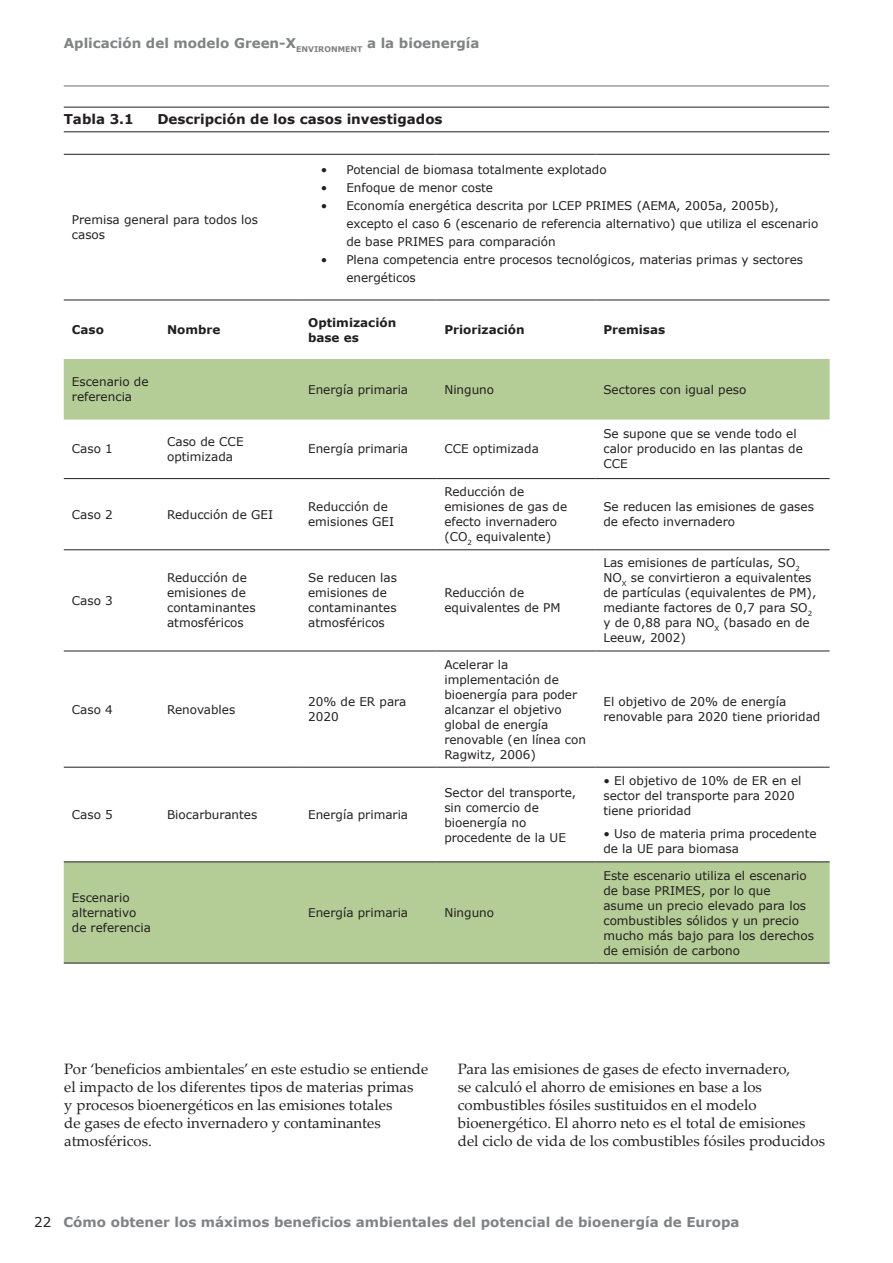
<style>
.page{position:relative;width:893px;height:1263px;background:#fff}
.page>*{position:absolute;margin:0;border:0;box-sizing:border-box;transform-origin:0 0}
.Body_Text{font:15px/18px "Palatino Linotype";color:#231f20}
.rider{font:700 13.5px "Verdana";color:#808285}
.Figure_Title{font:700 13.5px "Verdana";color:#231f20}
.Table_text{font:12px/15px "Verdana";color:#231f20}
.Box_Text_Indent{font:12px/18px "Verdana";color:#231f20}
.Table_Head{font:700 12px/15px "Verdana";color:#231f20}
.s1{font-weight:400;color:#231f20}
</style>
<div class="page">
<hr style="left:64px;top:86px;width:765px;height:1px;background:#6c6d70">
<hr style="left:64px;top:107px;width:765px;height:1px;background:#231f20">
<hr style="left:64px;top:132px;width:765px;height:1px;background:#231f20">
<svg style="left:64px;top:360px;width:766px;height:603px"></svg>
<hr style="left:64px;top:478px;width:95px;height:1px;background:#231f20">
<hr style="left:159px;top:478px;width:141px;height:1px;background:#231f20">
<hr style="left:300px;top:478px;width:136px;height:1px;background:#231f20">
<hr style="left:436px;top:478px;width:159px;height:1px;background:#231f20">
<hr style="left:595px;top:478px;width:235px;height:1px;background:#231f20">
<hr style="left:64px;top:549px;width:95px;height:1px;background:#231f20">
<hr style="left:159px;top:549px;width:141px;height:1px;background:#231f20">
<hr style="left:300px;top:549px;width:136px;height:1px;background:#231f20">
<hr style="left:436px;top:549px;width:159px;height:1px;background:#231f20">
<hr style="left:595px;top:549px;width:235px;height:1px;background:#231f20">
<hr style="left:64px;top:651px;width:95px;height:1px;background:#231f20">
<hr style="left:159px;top:651px;width:141px;height:1px;background:#231f20">
<hr style="left:300px;top:651px;width:136px;height:1px;background:#231f20">
<hr style="left:436px;top:651px;width:159px;height:1px;background:#231f20">
<hr style="left:595px;top:651px;width:235px;height:1px;background:#231f20">
<hr style="left:64px;top:154px;width:95px;height:1px;background:#231f20">
<hr style="left:159px;top:154px;width:141px;height:1px;background:#231f20">
<hr style="left:300px;top:154px;width:136px;height:1px;background:#231f20">
<hr style="left:436px;top:154px;width:159px;height:1px;background:#231f20">
<hr style="left:595px;top:154px;width:235px;height:1px;background:#231f20">
<hr style="left:64px;top:300px;width:95px;height:1px;background:#231f20">
<hr style="left:159px;top:300px;width:141px;height:1px;background:#231f20">
<hr style="left:300px;top:300px;width:136px;height:1px;background:#231f20">
<hr style="left:436px;top:300px;width:159px;height:1px;background:#231f20">
<hr style="left:595px;top:300px;width:235px;height:1px;background:#231f20">
<hr style="left:64px;top:359px;width:95px;height:1px;background:#b4cc95">
<hr style="left:159px;top:359px;width:141px;height:1px;background:#b4cc95">
<hr style="left:300px;top:359px;width:136px;height:1px;background:#b4cc95">
<hr style="left:436px;top:359px;width:159px;height:1px;background:#b4cc95">
<hr style="left:595px;top:359px;width:235px;height:1px;background:#b4cc95">
<hr style="left:64px;top:419px;width:95px;height:1px;background:#b4cc95">
<hr style="left:159px;top:419px;width:141px;height:1px;background:#b4cc95">
<hr style="left:300px;top:419px;width:136px;height:1px;background:#b4cc95">
<hr style="left:436px;top:419px;width:159px;height:1px;background:#b4cc95">
<hr style="left:595px;top:419px;width:235px;height:1px;background:#b4cc95">
<hr style="left:64px;top:767px;width:95px;height:1px;background:#231f20">
<hr style="left:159px;top:767px;width:141px;height:1px;background:#231f20">
<hr style="left:300px;top:767px;width:136px;height:1px;background:#231f20">
<hr style="left:436px;top:767px;width:159px;height:1px;background:#231f20">
<hr style="left:595px;top:767px;width:235px;height:1px;background:#231f20">
<hr style="left:64px;top:862px;width:95px;height:1px;background:#231f20">
<hr style="left:64px;top:963px;width:95px;height:1px;background:#231f20">
<hr style="left:159px;top:862px;width:141px;height:1px;background:#231f20">
<hr style="left:159px;top:963px;width:141px;height:1px;background:#231f20">
<hr style="left:300px;top:862px;width:136px;height:1px;background:#231f20">
<hr style="left:300px;top:963px;width:136px;height:1px;background:#231f20">
<hr style="left:436px;top:862px;width:159px;height:1px;background:#231f20">
<hr style="left:436px;top:963px;width:159px;height:1px;background:#231f20">
<hr style="left:595px;top:862px;width:235px;height:1px;background:#231f20">
<hr style="left:595px;top:963px;width:235px;height:1px;background:#231f20">
<p class="rider" style="left:64px;top:34px;width:417px">Aplicación del modelo Green-X<sub>ENVIRONMENT</sub> a la bioenergía</p>
<p class="Figure_Title" style="left:64px;top:110px;width:71px">Tabla 3.1</p>
<p class="Figure_Title" style="left:157px;top:110px;width:287px">Descripción de los casos investigados</p>
<p class="Table_text" style="left:72px;top:212px;width:188px">Premisa general para todos los casos</p>
<p class="Box_Text_Indent" style="left:321px;top:160px;width:287px">• Potencial de biomasa totalmente explotado</p>
<p class="Box_Text_Indent" style="left:321px;top:178px;width:174px">• Enfoque de menor coste</p>
<p class="Box_Text_Indent" style="left:346px;top:196px;width:473px;text-indent:-26px">• Economía energética descrita por LCEP PRIMES (AEMA, 2005a, 2005b), excepto el caso 6 (escenario de referencia alternativo) que utiliza el escenario de base PRIMES para comparación</p>
<p class="Box_Text_Indent" style="left:346px;top:250px;width:458px;text-indent:-26px">• Plena competencia entre procesos tecnológicos, materias primas y sectores energéticos</p>
<p class="Table_Head" style="left:72px;top:322px;width:34px">Caso</p>
<p class="Table_Head" style="left:167px;top:322px;width:55px">Nombre</p>
<p class="Table_Head" style="left:308px;top:315px;width:90px">Optimización base es</p>
<p class="Table_Head" style="left:444px;top:322px;width:82px">Priorización</p>
<p class="Table_Head" style="left:603px;top:322px;width:63px">Premisas</p>
<p class="Table_text" style="left:72px;top:374px;width:78px">Escenario de referencia</p>
<p class="Table_text" style="left:308px;top:382px;width:102px">Energía primaria</p>
<p class="Table_text" style="left:444px;top:382px;width:51px">Ninguno</p>
<p class="Table_text" style="left:603px;top:382px;width:144px">Sectores con igual peso</p>
<p class="Table_text" style="left:72px;top:441px;width:42px">Caso 1</p>
<p class="Table_text" style="left:167px;top:434px;width:78px">Caso de CCE optimizada</p>
<p class="Table_text" style="left:308px;top:441px;width:102px">Energía primaria</p>
<p class="Table_text" style="left:444px;top:441px;width:96px">CCE optimizada</p>
<p class="Table_text" style="left:72px;top:506px;width:42px">Caso 2</p>
<p class="Table_text" style="left:167px;top:506px;width:107px">Reducción de GEI</p>
<p class="Table_text" style="left:308px;top:499px;width:88px">Reducción de emisiones GEI</p>
<p class="Table_text" style="left:72px;top:593px;width:42px">Caso 3</p>
<p class="Table_text" style="left:167px;top:570px;width:90px">Reducción de emisiones de contaminantes atmosféricos</p>
<p class="Table_text" style="left:308px;top:570px;width:90px">Se reducen las emisiones de contaminantes atmosféricos</p>
<p class="Table_text" style="left:72px;top:701px;width:42px">Caso 4</p>
<p class="Table_text" style="left:167px;top:701px;width:70px">Renovables</p>
<p class="Table_text" style="left:308px;top:694px;width:100px">20% de ER para<br>2020</p>
<p class="Table_text" style="left:444px;top:484px;width:124px">Reducción de emisiones de gas de efecto invernadero (CO<sub>2</sub> equivalente)</p>
<p class="Table_text" style="left:444px;top:585px;width:118px">Reducción de equivalentes de PM</p>
<p class="Table_text" style="left:444px;top:656px;width:143px">Acelerar la implementación de bioenergía para poder alcanzar el objetivo global de energía renovable (en línea con<br>Ragwitz, 2006)</p>
<p class="Table_text" style="left:603px;top:426px;width:201px">Se supone que se vende todo el calor producido en las plantas de<br>CCE</p>
<p class="Table_text" style="left:603px;top:499px;width:212px">Se reducen las emisiones de gases de efecto invernadero</p>
<p class="Table_text" style="left:603px;top:555px;width:214px">Las emisiones de partículas, SO<sub>2<br></sub>NO<sub>X</sub> se convirtieron a equivalentes de partículas (equivalentes de PM), mediante factores de 0,7 para SO<sub>2 </sub>y de 0,88 para NO<sub>X</sub> (basado en de<br>Leeuw, 2002)</p>
<p class="Table_text" style="left:603px;top:694px;width:218px">El objetivo de 20% de energía renovable para 2020 tiene prioridad</p>
<p class="Table_text" style="left:72px;top:807px;width:42px">Caso 5</p>
<p class="Table_text" style="left:167px;top:807px;width:92px">Biocarburantes</p>
<p class="Table_text" style="left:308px;top:807px;width:102px">Energía primaria</p>
<p class="Table_text" style="left:444px;top:784px;width:133px">Sector del transporte, sin comercio de bioenergía no procedente de la UE</p>
<p class="Table_text" style="left:603px;top:773px;width:200px">• El objetivo de 10% de ER en el sector del transporte para 2020 tiene prioridad</p>
<p class="Table_text" style="left:603px;top:826px;width:215px">• Uso de materia prima procedente de la UE para biomasa</p>
<p class="Table_text" style="left:72px;top:890px;width:80px">Escenario alternativo de referencia</p>
<p class="Table_text" style="left:308px;top:905px;width:102px">Energía primaria</p>
<p class="Table_text" style="left:444px;top:905px;width:51px">Ninguno</p>
<p class="Table_text" style="left:603px;top:867px;width:212px">Este escenario utiliza el escenario de base PRIMES, por lo que<br>asume un precio elevado para los combustibles sólidos y un precio mucho más bajo para los derechos de emisión de carbono</p>
<p class="Body_Text" style="left:64px;top:1059px;width:365px">Por ‘beneficios ambientales’ en este estudio se entiende el impacto de los diferentes tipos de materias primas<br>y procesos bioenergéticos en las emisiones totales<br>de gases de efecto invernadero y contaminantes atmosféricos.</p>
<p class="Body_Text" style="left:458px;top:1059px;width:369px">Para las emisiones de gases de efecto invernadero,<br>se calculó el ahorro de emisiones en base a los combustibles fósiles sustituidos en el modelo bioenergético. El ahorro neto es el total de emisiones del ciclo de vida de los combustibles fósiles producidos</p>
<p class="rider" style="left:34px;top:1213px;width:707px"><span class="s1">22</span> Cómo obtener los máximos beneficios ambientales del potencial de bioenergía de Europa</p>
</div>
